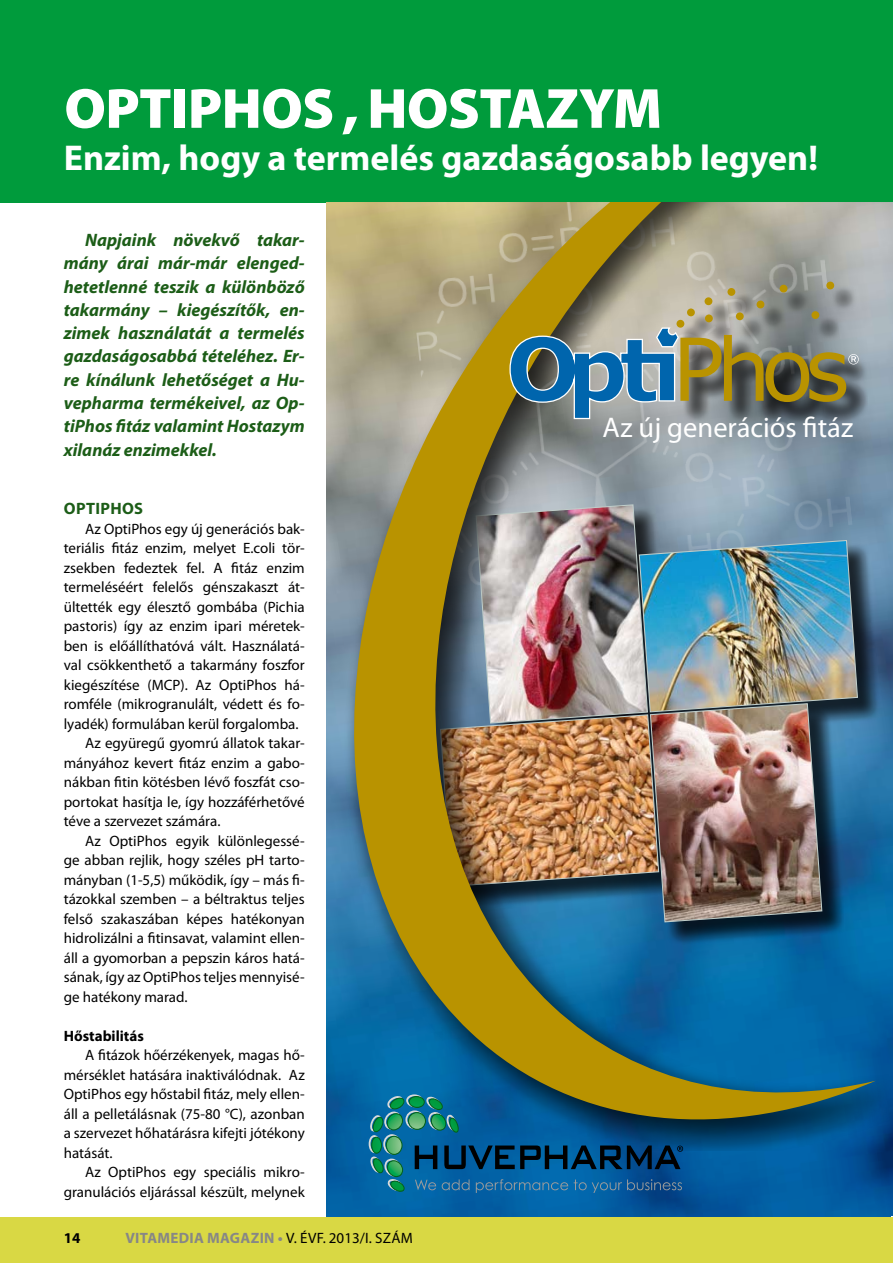
<style>
.page{position:relative;width:893px;height:1263px;background:#fff}
.page>*{position:absolute;margin:0;border:0;box-sizing:border-box;transform-origin:0 0}
.t1{font:900 57px "Myriad Pro";letter-spacing:-.01em;color:#fff}
.t2{font:700 36px "Myriad Pro";color:#fff}
.t3{font:28.5px "Myriad Pro";color:#fff}
.t4{font:italic 700 18px/23.2px "Myriad Pro";color:#1c5d17;text-align:justify}
.t5{font:700 16.5px "Myriad Pro";letter-spacing:.02em;color:#1c5d17}
.t6{font:15px/19.5px "Myriad Pro";color:#000;text-align:justify}
.t7{font:700 15px "Myriad Pro";letter-spacing:.02em;color:#878786}
.t8{font:700 15px "Myriad Pro";color:#000}
.s1{font-weight:400;color:#000}
</style>
<div class="page">
<div style="left:0;top:1216px;width:893px;height:47px;background:#d9d844"></div>
<div style="left:0;top:0;width:893px;height:202px;background:#009b3c"></div>
<img style="left:326px;top:1143px;width:567px;height:73px">
<svg style="left:343px;top:202px;width:550px;height:949px;background:#427ba5"></svg>
<img style="left:326px;top:202px;width:550px;height:941px">
<svg style="left:679px;top:284px;width:189px;height:140px;background:#989c9a"></svg>
<div style="left:676px;top:320px;width:8px;height:8px;background:#b99300;border-radius:50%"></div>
<div style="left:736px;top:312px;width:8px;height:8px;background:#b99300;border-radius:50%"></div>
<div style="left:780px;top:285px;width:7px;height:7px;background:#b99300;border-radius:50%"></div>
<div style="left:811px;top:311px;width:8px;height:8px;background:#b99300;border-radius:50%"></div>
<div style="left:727px;top:288px;width:8px;height:8px;background:#b99300;border-radius:50%"></div>
<div style="left:705px;top:314px;width:8px;height:8px;background:#b99300;border-radius:50%"></div>
<div style="left:757px;top:301px;width:7px;height:7px;background:#b99300;border-radius:50%"></div>
<div style="left:705px;top:297px;width:7px;height:8px;background:#b99300;border-radius:50%"></div>
<div style="left:826px;top:282px;width:8px;height:7px;background:#b99300;border-radius:50%"></div>
<div style="left:687px;top:308px;width:8px;height:8px;background:#b99300;border-radius:50%"></div>
<svg style="left:509px;top:327px;width:350px;height:93px;background:#718077"></svg>
<svg style="left:369px;top:1094px;width:314px;height:99px;background:#155c7d"></svg>
<h1 class="t1" style="left:64px;top:76px;width:599px">OPTIPHOS , HOSTAZYM</h1>
<h2 class="t2" style="left:64px;top:134px;width:756px">Enzim, hogy a termelés gazdaságosabb legyen!</h2>
<p class="t4" style="left:64px;top:228px;width:242px;text-indent:21px">Napjaink növekvő takar&shy;mány árai már-már elenged&shy;hetetlenné teszik a különböző takarmány – kiegészítők, en&shy;zimek használatát a termelés gazdaságosabbá tételéhez. Er&shy;re kínálunk lehetőséget a Hu&shy;vepharma termékeivel, az Op&shy;tiPhos fitáz valamint Hostazym xilanáz enzimekkel.</p>
<p class="t5" style="left:64px;top:498px;width:81px">OptiPhos</p>
<p class="t6" style="left:85px;top:519px;width:221px">Az OptiPhos egy új generációs bak-</p>
<p class="t6" style="left:64px;top:538px;width:242px">teriális fitáz enzim, melyet E.coli tör-</p>
<p class="t6" style="left:64px;top:558px;width:242px">zsekben fedeztek fel. A fitáz enzim</p>
<p class="t6" style="left:64px;top:577px;width:242px">termeléséért felelős génszakaszt át-</p>
<p class="t6" style="left:64px;top:597px;width:242px">ültették egy élesztő gombába (Pichia</p>
<p class="t6" style="left:64px;top:616px;width:242px">pastoris) így az enzim ipari méretek-</p>
<p class="t6" style="left:64px;top:636px;width:242px">ben is előállíthatóvá vált. Használatá-</p>
<p class="t6" style="left:64px;top:655px;width:242px">val csökkenthető a takarmány foszfor</p>
<p class="t6" style="left:64px;top:675px;width:242px">kiegészítése (MCP). Az OptiPhos há-</p>
<p class="t6" style="left:64px;top:694px;width:242px">romféle (mikrogranulált, védett és fo-</p>
<p class="t6" style="left:64px;top:714px;width:236px">lyadék) formulában kerül forgalomba.</p>
<p class="t6" style="left:85px;top:733px;width:221px">Az együregű gyomrú állatok takar-</p>
<p class="t6" style="left:64px;top:753px;width:242px">mányához kevert fitáz enzim a gabo-</p>
<p class="t6" style="left:64px;top:772px;width:242px">nákban fitin kötésben lévő foszfát cso-</p>
<p class="t6" style="left:64px;top:792px;width:242px">portokat hasítja le, így hozzáférhetővé</p>
<p class="t6" style="left:64px;top:811px;width:158px">téve a szervezet számára.</p>
<p class="t6" style="left:85px;top:831px;width:221px">Az OptiPhos egyik különlegessé-</p>
<p class="t6" style="left:64px;top:850px;width:242px">ge abban rejlik, hogy széles pH tarto-</p>
<p class="t6" style="left:64px;top:870px;width:242px">mányban (1-5,5) működik, így – más fi-</p>
<p class="t6" style="left:64px;top:889px;width:242px">tázokkal szemben – a béltraktus teljes</p>
<p class="t6" style="left:64px;top:909px;width:242px">felső szakaszában képes hatékonyan</p>
<p class="t6" style="left:64px;top:928px;width:242px">hidrolizálni a fitinsavat, valamint ellen-</p>
<p class="t6" style="left:64px;top:948px;width:242px">áll a gyomorban a pepszin káros hatá-</p>
<p class="t6" style="left:64px;top:967px;width:242px">sának, így az OptiPhos teljes mennyisé-</p>
<p class="t6" style="left:64px;top:987px;width:125px">ge hatékony marad.</p>
<p class="t8" style="left:64px;top:1026px;width:82px">Hőstabilitás</p>
<p class="t6" style="left:64px;top:1045px;width:242px;text-indent:21px">A fitázok hőérzékenyek, magas hő&shy;mérséklet hatására inaktiválódnak. Az OptiPhos egy hőstabil fitáz, mely ellen&shy;áll a pelletálásnak (75-80 °C), azonban a szervezet hőhatárásra kifejti jótékony hatását.</p>
<p class="t6" style="left:64px;top:1162px;width:242px;text-align:right">Az OptiPhos egy speciális mikro&shy;granulációs eljárással készült, melynek</p>
<p class="t8" style="left:64px;top:1228px;width:18px">14</p>
<p class="t7" style="left:125px;top:1228px;width:289px">VITAMEDIA MAGAZIN • <span class="s1">V. ÉVF. 2013/I. SZÁM</span></p>
<h3 class="t3" style="left:603px;top:410px;width:252px">Az új generációs fitáz</h3>
</div>
